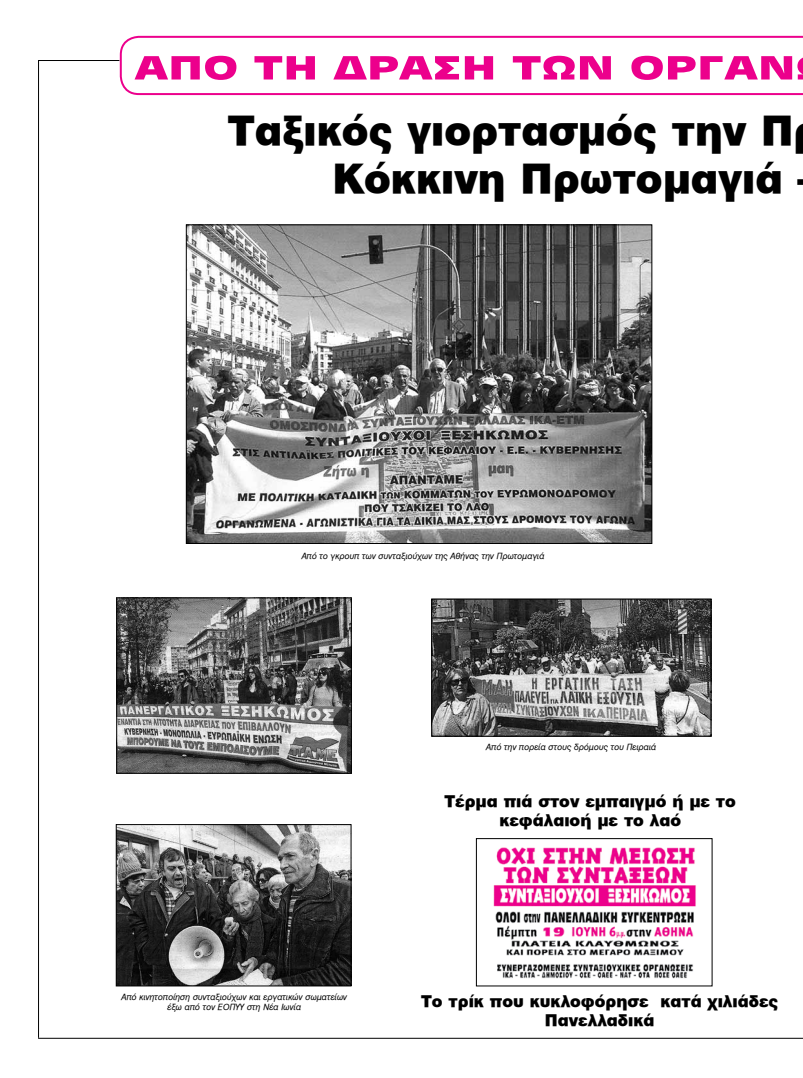
<style>
.page{position:relative;width:803px;height:1078px;background:#fff}
.page>*{position:absolute;margin:0;border:0;box-sizing:border-box;transform-origin:0 0}
.t1{font:900 40px/48px "UB Helvetica";color:#000;text-align:right}
.t2{font:900 35px "UB Antique Olive";color:#ec008c;scale:1.55 1}
.t3{font:900 16px/19.2px "UB Helvetica";color:#000;text-align:center}
.t4{font:8.5px/10.2px "UB Helvetica Italic";color:#000;text-align:center}
</style>
<div class="page">
<svg style="left:120px;top:36px;width:682px;height:59px"></svg>
<hr style="left:39px;top:60px;width:80px;height:1px;background:#000">
<hr style="left:38px;top:60px;width:1px;height:977px;background:#000">
<hr style="left:38px;top:1037px;width:764px;height:1px;background:#000">
<img style="left:493px;top:847px;width:203px;height:132px">
<div style="left:475px;top:837px;width:237px;height:149px;border:1px solid #000"></div>
<img style="left:188px;top:226px;width:462px;height:316px">
<div style="left:186px;top:224px;width:466px;height:320px;border:1px solid #000"></div>
<img style="left:433px;top:600px;width:276px;height:134px">
<div style="left:431px;top:598px;width:280px;height:138px;border:1px solid #000"></div>
<img style="left:118px;top:599px;width:231px;height:172px">
<div style="left:116px;top:597px;width:235px;height:176px;border:1px solid #000"></div>
<img style="left:118px;top:825px;width:231px;height:159px">
<div style="left:116px;top:823px;width:235px;height:163px;border:1px solid #000"></div>
<h2 class="t2" style="left:135px;top:50px;width:427px">ΑΠΟ ΤΗ ΔΡΑΣΗ ΤΩΝ ΟΡΓΑΝ</h2>
<h1 class="t1" style="left:227px;top:107px;width:567px">Ταξικός γιορτασμός την Π<br>Κόκκινη Πρωτομαγιά</h1>
<p class="t4" style="left:301px;top:550px;width:244px">Από το γκρουπ των συνταξιούχων της Αθήνας την Πρωτομαγιά</p>
<p class="t4" style="left:486px;top:741px;width:172px">Από την πορεία στους δρόμους του Πειραιά</p>
<p class="t4" style="left:121px;top:991px;width:227px">Από κινητοποίηση συνταξιούχων και εργατικών σωματείων έξω από τον ΕΟΠΥΥ στη Νέα Ιωνία</p>
<h3 class="t3" style="left:444px;top:791px;width:293px">Τέρμα πιά στον εμπαιγμό ή με το κεφάλαιοή με το λαό</h3>
<h3 class="t3" style="left:421px;top:991px;width:358px">Το τρίκ που κυκλοφόρησε κατά χιλιάδες<br>Πανελλαδικά</h3>
</div>
